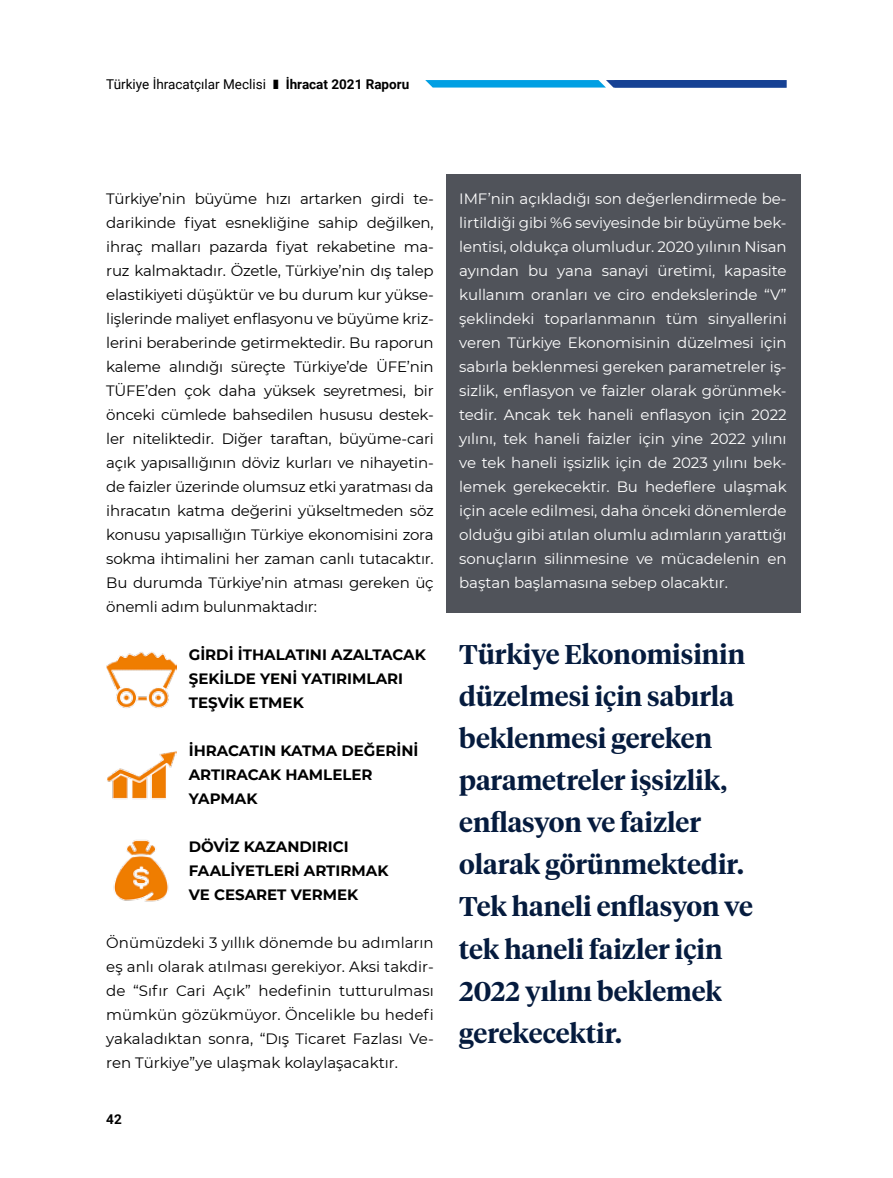
<style>
.page{position:relative;width:893px;height:1178px;background:#fff}
.page>*{position:absolute;margin:0;border:0;box-sizing:border-box;transform-origin:0 0}
.t1{font:600 27px/42px "Tiempos Headline";color:#051b3e}
.t2{font:15px/24px "Montserrat";letter-spacing:-.015em;color:#000;text-align:justify}
.t3{font:15px/24px "Montserrat";letter-spacing:-.005em;color:#fff;text-align:justify}
.t4{font:700 15px/24px "Montserrat";color:#000}
.t5{font:13.5px "Roboto";color:#000}
.t6{font:700 13.5px "Roboto";color:#000}
</style>
<div class="page">
<div style="left:446px;top:174px;width:355px;height:438px;background:#50535a"></div>
<img style="left:113px;top:840px;width:56px;height:62px">
<img style="left:107px;top:751px;width:69px;height:48px">
<img style="left:106px;top:651px;width:70px;height:57px">
<div style="left:429px;top:80px;width:173px;height:8px;background:#009fe3"></div>
<svg style="left:610px;top:80px;width:4px;height:8px"></svg>
<div style="left:614px;top:80px;width:173px;height:8px;background:#164194"></div>
<p class="t5" style="left:106px;top:75px;width:161px">Türkiye İhracatçılar Meclisi</p>
<p class="t6" style="left:286px;top:75px;width:125px">İhracat 2021 Raporu</p>
<p class="t2" style="left:106px;top:186px;width:329px">Türkiye’nin büyüme hızı artarken girdi te&shy;darikinde fiyat esnekliğine sahip değilken, ihraç malları pazarda fiyat rekabetine ma&shy;ruz kalmaktadır. Özetle, Türkiye’nin dış talep elastikiyeti düşüktür ve bu durum kur yükse&shy;lişlerinde maliyet enflasyonu ve büyüme kriz&shy;lerini beraberinde getirmektedir. Bu raporun kaleme alındığı süreçte Türkiye’de ÜFE’nin TÜFE’den çok daha yüksek seyretmesi, bir önceki cümlede bahsedilen hususu destek&shy;ler niteliktedir. Diğer taraftan, büyüme-cari açık yapısallığının döviz kurları ve nihayetin&shy;de faizler üzerinde olumsuz etki yaratması da ihracatın katma değerini yükseltmeden söz konusu yapısallığın Türkiye ekonomisini zora sokma ihtimalini her zaman canlı tutacaktır.<br>Bu durumda Türkiye’nin atması gereken üç önemli adım bulunmaktadır:</p>
<p class="t4" style="left:189px;top:642px;width:237px">Gi rdi ithalatını azaltacak şekil</p>
<p class="t4" style="left:189px;top:666px;width:216px;text-indent:45px">de yeni yatırımları teşvik etmek</p>
<p class="t4" style="left:189px;top:738px;width:229px">İh racatın katma değeri ni artıracak hamlele</p>
<p class="t4" style="left:362px;top:762px;width:13px">r</p>
<p class="t4" style="left:189px;top:786px;width:69px">yapmak</p>
<p class="t4" style="left:189px;top:834px;width:161px">Döviz kazandırıcı faaliyetle</p>
<p class="t4" style="left:189px;top:858px;width:200px;text-indent:95px">ri artırmak ve cesaret vermek</p>
<p class="t2" style="left:106px;top:930px;width:329px">Önümüzdeki 3 yıllık dönemde bu adımların eş anlı olarak atılması gerekiyor. Aksi takdir&shy;de “Sıfır Cari Açık” hedefinin tutturulması mümkün gözükmüyor. Öncelikle bu hedefi yakaladıktan sonra, “Dış Ticaret Fazlası Ve&shy;ren Türkiye”ye ulaşmak kolaylaşacaktır.</p>
<p class="t6" style="left:106px;top:1110px;width:17px">42</p>
<p class="t3" style="left:459px;top:186px;width:329px">IMF’nin açıkladığı son değerlendirmede be&shy;lirtildiği gibi %6 seviyesinde bir büyüme bek&shy;lentisi, oldukça olumludur. 2020 yılının Nisan ayından bu yana sanayi üretimi, kapasite kullanım oranları ve ciro endekslerinde “V” şeklindeki toparlanmanın tüm sinyallerini veren Türkiye Ekonomisinin düzelmesi için sabırla beklenmesi gereken parametreler iş&shy;sizlik, enflasyon ve faizler olarak görünmek&shy;tedir. Ancak tek haneli enflasyon için 2022 yılını, tek haneli faizler için yine 2022 yılını ve tek haneli işsizlik için de 2023 yılını bek&shy;lemek gerekecektir. Bu hedeflere ulaşmak için acele edilmesi, daha önceki dönemlerde olduğu gibi atılan olumlu adımların yarattığı sonuçların silinmesine ve mücadelenin en baştan başlamasına sebep olacaktır.</p>
<h1 class="t1" style="left:459px;top:632px;width:295px">Türkiye Ekonomisinin düzelmesi için sabırla beklenmesi gereken parametreler işsizlik, enflasyon ve faizler olarak görünmektedir.<br>Tek haneli enflasyon ve tek haneli faizler için<br>2022 yılını beklemek gerekecektir.</h1>
</div>
